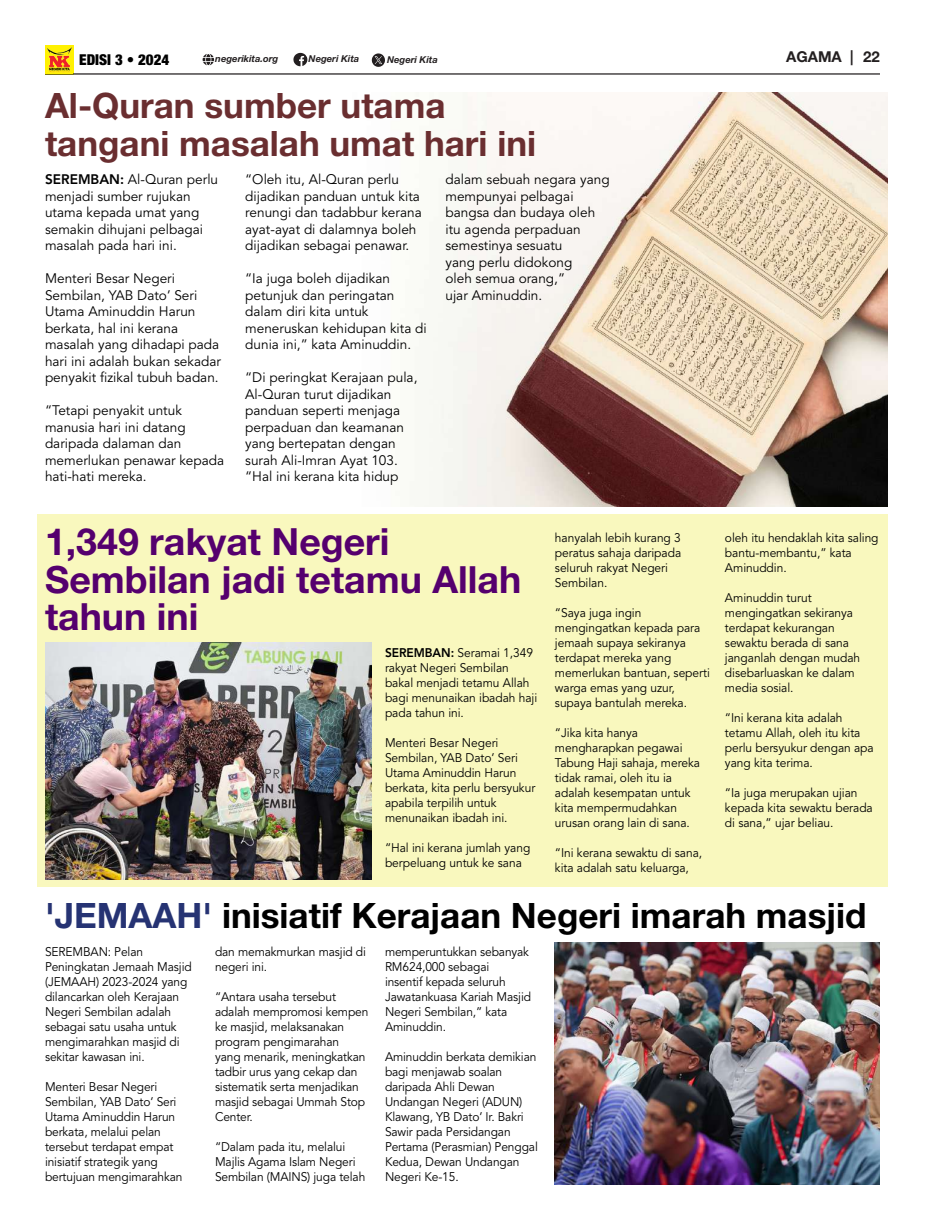
<style>
.page{position:relative;width:925px;height:1230px;background:#fff}
.page>*{position:absolute;margin:0;border:0;box-sizing:border-box;transform-origin:0 0}
.t1{font:700 37.5px/37.5px "Helvetica Neue LT Pro";color:#55006e}
.t2{font:700 35px/37.5px "Helvetica Neue LT Pro";color:#6a2e30}
.t3{font:700 35px "Helvetica Neue LT Pro";color:#000}
.t4{font:900 condensed 15px "Helvetica Neue LT Pro";color:#000}
.t5{font:700 15px "Helvetica Neue LT Pro";color:#231f20}
.t6{font:13.75px/16.5px "Avenir";color:#000}
.t7{font:12.5px/15px "Avenir";letter-spacing:-.005em;color:#000;scale:.96 1}
.t8{font:italic 700 9.5px "Helvetica Neue LT Pro";color:#231f20}
.s1{font-weight:800}
.s2{color:#263373}
</style>
<div class="page">
<hr style="left:45px;top:73px;width:835px;height:2px;background:#231f20">
<svg style="left:293px;top:53px;width:14px;height:13px"></svg>
<svg style="left:372px;top:53px;width:13px;height:14px"></svg>
<svg style="left:203px;top:54px;width:11px;height:11px"></svg>
<img style="left:45px;top:45px;width:28px;height:29px">
<img style="left:410px;top:92px;width:478px;height:414px">
<div style="left:37px;top:514px;width:851px;height:372px;background:#f9f8be"></div>
<img style="left:555px;top:942px;width:325px;height:243px">
<img style="left:45px;top:642px;width:327px;height:237px">
<p class="t5" style="left:786px;top:48px;width:69px">AGAMA |</p>
<p class="t4" style="left:79px;top:50px;width:92px">EDISI 3 • 2024</p>
<p class="t8" style="left:215px;top:53px;width:64px">negerikita.org</p>
<p class="t8" style="left:309px;top:53px;width:52px">Negeri Kita</p>
<p class="t8" style="left:387px;top:54px;width:52px">Negeri Kita</p>
<p class="t5" style="left:863px;top:48px;width:18px">22</p>
<h2 class="t2" style="left:45px;top:86px;width:493px">Al-Quran sumber utama tangani masalah umat hari ini</h2>
<p class="t6" style="left:45px;top:172px;width:175px"><span class="s1">SEREMBAN:</span> Al-Quran perlu menjadi sumber rujukan utama kepada umat yang semakin dihujani pelbagai masalah pada hari ini.</p>
<p class="t6" style="left:45px;top:271px;width:177px">Menteri Besar Negeri<br>Sembilan, YAB Dato’ Seri<br>Utama Aminuddin Harun berkata, hal ini kerana masalah yang dihadapi pada hari ini adalah bukan sekadar penyakit fizikal tubuh badan.</p>
<p class="t6" style="left:45px;top:403px;width:181px">“Tetapi penyakit untuk manusia hari ini datang daripada dalaman dan memerlukan penawar kepada hati-hati mereka.</p>
<p class="t6" style="left:245px;top:172px;width:178px">“Oleh itu, Al-Quran perlu dijadikan panduan untuk kita renungi dan tadabbur kerana ayat-ayat di dalamnya boleh dijadikan sebagai penawar.</p>
<p class="t6" style="left:245px;top:271px;width:183px">“Ia juga boleh dijadikan petunjuk dan peringatan dalam diri kita untuk meneruskan kehidupan kita di dunia ini,” kata Aminuddin.</p>
<p class="t6" style="left:245px;top:370px;width:174px">“Di peringkat Kerajaan pula,<br>Al-Quran turut dijadikan panduan seperti menjaga perpaduan dan keamanan yang bertepatan dengan surah Ali-Imran Ayat 103. “Hal ini kerana kita hidup</p>
<p class="t6" style="left:445px;top:172px;width:166px">dalam sebuah negara yang mempunyai pelbagai bangsa dan budaya oleh itu agenda perpaduan semestinya sesuatu<br>yang perlu didokong<br>oleh semua orang,”<br>ujar Aminuddin.</p>
<h1 class="t1" style="left:45px;top:522px;width:478px">1,349 rakyat Negeri<br>Sembilan jadi tetamu Allah tahun ini</h1>
<p class="t7" style="left:385px;top:646px;width:160px"><span class="s1">SEREMBAN:</span> Seramai 1,349 rakyat Negeri Sembilan bakal menjadi tetamu Allah bagi menunaikan ibadah haji pada tahun ini.</p>
<p class="t7" style="left:385px;top:736px;width:158px">Menteri Besar Negeri<br>Sembilan, YAB Dato’ Seri<br>Utama Aminuddin Harun berkata, kita perlu bersyukur apabila terpilih untuk menunaikan ibadah ini.</p>
<p class="t7" style="left:385px;top:841px;width:153px">“Hal ini kerana jumlah yang berpeluang untuk ke sana</p>
<p class="t7" style="left:555px;top:531px;width:133px">hanyalah lebih kurang 3 peratus sahaja daripada seluruh rakyat Negeri<br>Sembilan.</p>
<p class="t7" style="left:555px;top:606px;width:163px">“Saya juga ingin mengingatkan kepada para jemaah supaya sekiranya terdapat mereka yang memerlukan bantuan, seperti warga emas yang uzur, supaya bantulah mereka.</p>
<p class="t7" style="left:555px;top:726px;width:153px">“Jika kita hanya mengharapkan pegawai<br>Tabung Haji sahaja, mereka tidak ramai, oleh itu ia adalah kesempatan untuk kita mempermudahkan urusan orang lain di sana.</p>
<p class="t7" style="left:555px;top:846px;width:155px">“Ini kerana sewaktu di sana, kita adalah satu keluarga,</p>
<p class="t7" style="left:725px;top:531px;width:161px">oleh itu hendaklah kita saling bantu-membantu,” kata<br>Aminuddin.</p>
<p class="t7" style="left:725px;top:591px;width:142px">Aminuddin turut mengingatkan sekiranya terdapat kekurangan sewaktu berada di sana janganlah dengan mudah disebarluaskan ke dalam media sosial.</p>
<p class="t7" style="left:725px;top:711px;width:156px">“Ini kerana kita adalah tetamu Allah, oleh itu kita perlu bersyukur dengan apa yang kita terima.</p>
<p class="t7" style="left:725px;top:786px;width:156px">“Ia juga merupakan ujian kepada kita sewaktu berada di sana,” ujar beliau.</p>
<h2 class="t3" style="left:45px;top:894px;width:823px"><span class="s2">'JEMAAH'</span> inisiatif Kerajaan Negeri imarah masjid</h2>
<p class="t7" style="left:45px;top:945px;width:154px">SEREMBAN: Pelan<br>Peningkatan Jemaah Masjid (JEMAAH) 2023-2024 yang dilancarkan oleh Kerajaan<br>Negeri Sembilan adalah sebagai satu usaha untuk mengimarahkan masjid di sekitar kawasan ini.</p>
<p class="t7" style="left:45px;top:1080px;width:145px">Menteri Besar Negeri<br>Sembilan, YAB Dato’ Seri<br>Utama Aminuddin Harun berkata, melalui pelan tersebut terdapat empat inisiatif strategik yang bertujuan mengimarahkan</p>
<p class="t7" style="left:215px;top:945px;width:159px">dan memakmurkan masjid di negeri ini.</p>
<p class="t7" style="left:215px;top:990px;width:161px">“Antara usaha tersebut adalah mempromosi kempen ke masjid, melaksanakan program pengimarahan<br>yang menarik, meningkatkan tadbir urus yang cekap dan sistematik serta menjadikan masjid sebagai Ummah Stop<br>Center.</p>
<p class="t7" style="left:215px;top:1140px;width:158px">“Dalam pada itu, melalui<br>Majlis Agama Islam Negeri<br>Sembilan (MAINS) juga telah</p>
<p class="t7" style="left:385px;top:945px;width:154px">memperuntukkan sebanyak<br>RM624,000 sebagai<br>insentif kepada seluruh<br>Jawatankuasa Kariah Masjid<br>Negeri Sembilan,” kata<br>Aminuddin.</p>
<p class="t7" style="left:385px;top:1050px;width:161px">Aminuddin berkata demikian bagi menjawab soalan daripada Ahli Dewan<br>Undangan Negeri (ADUN)<br>Klawang, YB Dato’ Ir. Bakri<br>Sawir pada Persidangan<br>Pertama (Perasmian) Penggal<br>Kedua, Dewan Undangan<br>Negeri Ke-15.</p>
</div>
